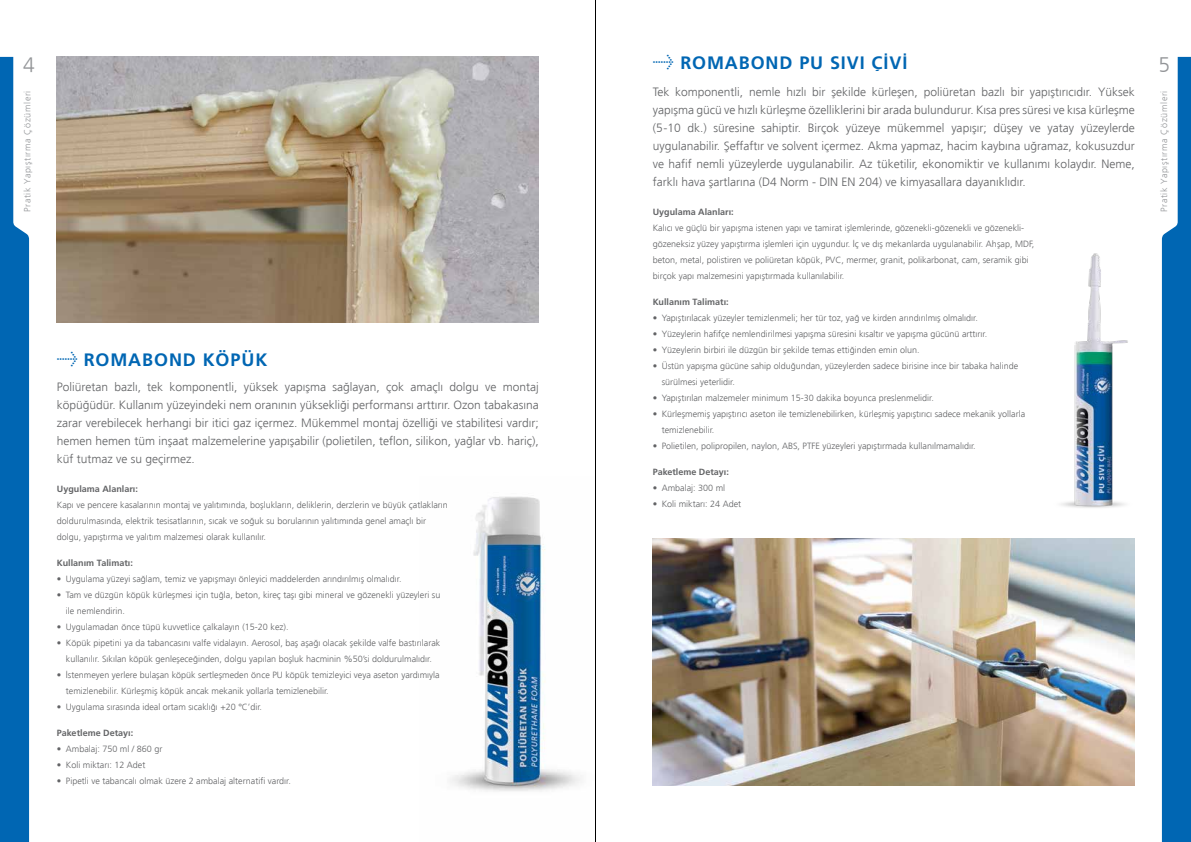
<style>
.page{position:relative;width:1191px;height:842px;background:#fff}
.page>*{position:absolute;margin:0;border:0;box-sizing:border-box;transform-origin:0 0}
.t1{font:300 21px "Frutiger";color:#939598}
.t2{font:18px "Frutiger Bold Tr";letter-spacing:.05em;color:#0066b3}
.t3{font:300 12px/18px "Frutiger";color:#636466;text-align:justify}
.t4{font:300 9px/16px "Frutiger";color:#636466}
.t5{font:9px "Frutiger Bold Tr";color:#636466}
.t6{font:300 9px "Frutiger";letter-spacing:.07em;color:#939598}
.s1{font-family:"Meta Pro"}
</style>
<div class="page">
<img style="left:450px;top:496px;width:131px;height:295px">
<img style="left:57px;top:57px;width:482px;height:265px">
<img style="left:652px;top:539px;width:482px;height:246px">
<img style="left:1061px;top:253px;width:67px;height:255px">
<svg style="left:0;top:57px;width:29px;height:785px"></svg>
<svg style="left:1161px;top:57px;width:30px;height:785px"></svg>
<hr style="left:595px;top:0;width:1px;height:842px;background:#000">
<h2 class="t2" style="left:652px;top:52px;width:256px"><span class="s1">→</span> ROMABOND PU SIVI ÇİVİ</h2>
<p class="t3" style="left:652px;top:83px;width:483px">Tek komponentli, nemle hızlı bir şekilde kürleşen, poliüretan bazlı bir yapıştırıcıdır. Yüksek yapışma gücü ve hızlı kürleşme özelliklerini bir arada bulundurur. Kısa pres süresi ve kısa kürleşme (5-10 dk.) süresine sahiptir. Birçok yüzeye mükemmel yapışır; düşey ve yatay yüzeylerde uygulanabilir. Şeffaftır ve solvent içermez. Akma yapmaz, hacim kaybına uğramaz, kokusuzdur ve hafif nemli yüzeylerde uygulanabilir. Az tüketilir, ekonomiktir ve kullanımı kolaydır. Neme, farklı hava şartlarına (D4 Norm - DIN EN 204) ve kimyasallara dayanıklıdır.</p>
<p class="t5" style="left:652px;top:206px;width:83px">Uygulama Alanları:</p>
<p class="t4" style="left:652px;top:220px;width:383px">Kalıcı ve güçlü bir yapışma istenen yapı ve tamirat işlemlerinde, gözenekli-gözenekli ve gözenekli&shy;gözeneksiz yüzey yapıştırma işlemleri için uygundur. İç ve dış mekanlarda uygulanabilir. Ahşap, MDF, beton, metal, polistiren ve poliüretan köpük, PVC, mermer, granit, polikarbonat, cam, seramik gibi birçok yapı malzemesini yapıştırmada kullanılabilir.</p>
<p class="t5" style="left:652px;top:296px;width:77px">Kullanım Talimatı:</p>
<p class="t4" style="left:652px;top:310px;width:327px">• Yapıştırılacak yüzeyler temizlenmeli; her tür toz, yağ ve kirden arındırılmış olmalıdır.</p>
<p class="t4" style="left:652px;top:326px;width:336px">• Yüzeylerin hafifçe nemlendirilmesi yapışma süresini kısaltır ve yapışma gücünü arttırır.</p>
<p class="t4" style="left:652px;top:342px;width:269px">• Yüzeylerin birbiri ile düzgün bir şekilde temas ettiğinden emin olun.</p>
<p class="t4" style="left:661px;top:358px;width:358px;text-indent:-9px">• Üstün yapışma gücüne sahip olduğundan, yüzeylerden sadece birisine ince bir tabaka halinde sürülmesi yeterlidir.</p>
<p class="t4" style="left:652px;top:390px;width:283px">• Yapıştırılan malzemeler minimum 15-30 dakika boyunca preslenmelidir.</p>
<p class="t4" style="left:661px;top:406px;width:365px;text-indent:-9px">• Kürleşmemiş yapıştırıcı aseton ile temizlenebilirken, kürleşmiş yapıştırıcı sadece mekanik yollarla temizlenebilir.</p>
<p class="t4" style="left:652px;top:438px;width:325px">• Polietilen, polipropilen, naylon, ABS, PTFE yüzeyleri yapıştırmada kullanılmamalıdır.</p>
<p class="t5" style="left:652px;top:466px;width:78px">Paketleme Detayı:</p>
<p class="t4" style="left:652px;top:480px;width:74px">• Ambalaj: 300 ml</p>
<p class="t4" style="left:652px;top:496px;width:90px">• Koli miktarı: 24 Adet</p>
<h1 class="t1" style="left:23px;top:53px;width:13px">4</h1>
<h1 class="t1" style="left:1158px;top:53px;width:13px">5</h1>
<p class="t6" style="left:22px;top:212px;width:123px;rotate:-90deg">Pratik Yapıştırma Çözümleri</p>
<p class="t6" style="left:1158px;top:212px;width:123px;rotate:-90deg">Pratik Yapıştırma Çözümleri</p>
<h2 class="t2" style="left:57px;top:349px;width:212px"><span class="s1">→</span> ROMABOND KÖPÜK</h2>
<p class="t3" style="left:57px;top:378px;width:483px">Poliüretan bazlı, tek komponentli, yüksek yapışma sağlayan, çok amaçlı dolgu ve montaj köpüğüdür. Kullanım yüzeyindeki nem oranının yüksekliği performansı arttırır. Ozon tabakasına zarar verebilecek herhangi bir itici gaz içermez. Mükemmel montaj özelliği ve stabilitesi vardır; hemen hemen tüm inşaat malzemelerine yapışabilir (polietilen, teflon, silikon, yağlar vb. hariç), küf tutmaz ve su geçirmez.</p>
<p class="t5" style="left:57px;top:484px;width:83px">Uygulama Alanları:</p>
<p class="t4" style="left:57px;top:497px;width:392px">Kapı ve pencere kasalarının montaj ve yalıtımında, boşlukların, deliklerin, derzlerin ve büyük çatlakların doldurulmasında, elektrik tesisatlarının, sıcak ve soğuk su borularının yalıtımında genel amaçlı bir dolgu, yapıştırma ve yalıtım malzemesi olarak kullanılır.</p>
<p class="t5" style="left:57px;top:558px;width:77px">Kullanım Talimatı:</p>
<p class="t4" style="left:57px;top:571px;width:346px">• Uygulama yüzeyi sağlam, temiz ve yapışmayı önleyici maddelerden arındırılmış olmalıdır.</p>
<p class="t4" style="left:66px;top:587px;width:376px;text-indent:-9px">• Tam ve düzgün köpük kürleşmesi için tuğla, beton, kireç taşı gibi mineral ve gözenekli yüzeyleri su ile nemlendirin.</p>
<p class="t4" style="left:57px;top:619px;width:233px">• Uygulamadan önce tüpü kuvvetlice çalkalayın (15-20 kez).</p>
<p class="t4" style="left:57px;top:635px;width:385px;text-align:center">• Köpük pipetini ya da tabancasını valfe vidalayın. Aerosol, baş aşağı olacak şekilde valfe bastırılarak kullanılır. Sıkılan köpük genleşeceğinden, dolgu yapılan boşluk hacminin %50’si doldurulmalıdır.</p>
<p class="t4" style="left:66px;top:667px;width:375px;text-indent:-9px">• İstenmeyen yerlere bulaşan köpük sertleşmeden önce PU köpük temizleyici veya aseton yardımıyla temizlenebilir. Kürleşmiş köpük ancak mekanik yollarla temizlenebilir.</p>
<p class="t4" style="left:57px;top:699px;width:207px">• Uygulama sırasında ideal ortam sıcaklığı +20 °C’dir.</p>
<p class="t5" style="left:57px;top:728px;width:78px">Paketleme Detayı:</p>
<p class="t4" style="left:57px;top:741px;width:107px">• Ambalaj: 750 ml / 860 gr</p>
<p class="t4" style="left:57px;top:757px;width:90px">• Koli miktarı: 12 Adet</p>
<p class="t4" style="left:57px;top:773px;width:235px">• Pipetli ve tabancalı olmak üzere 2 ambalaj alternatifi vardır.</p>
</div>
